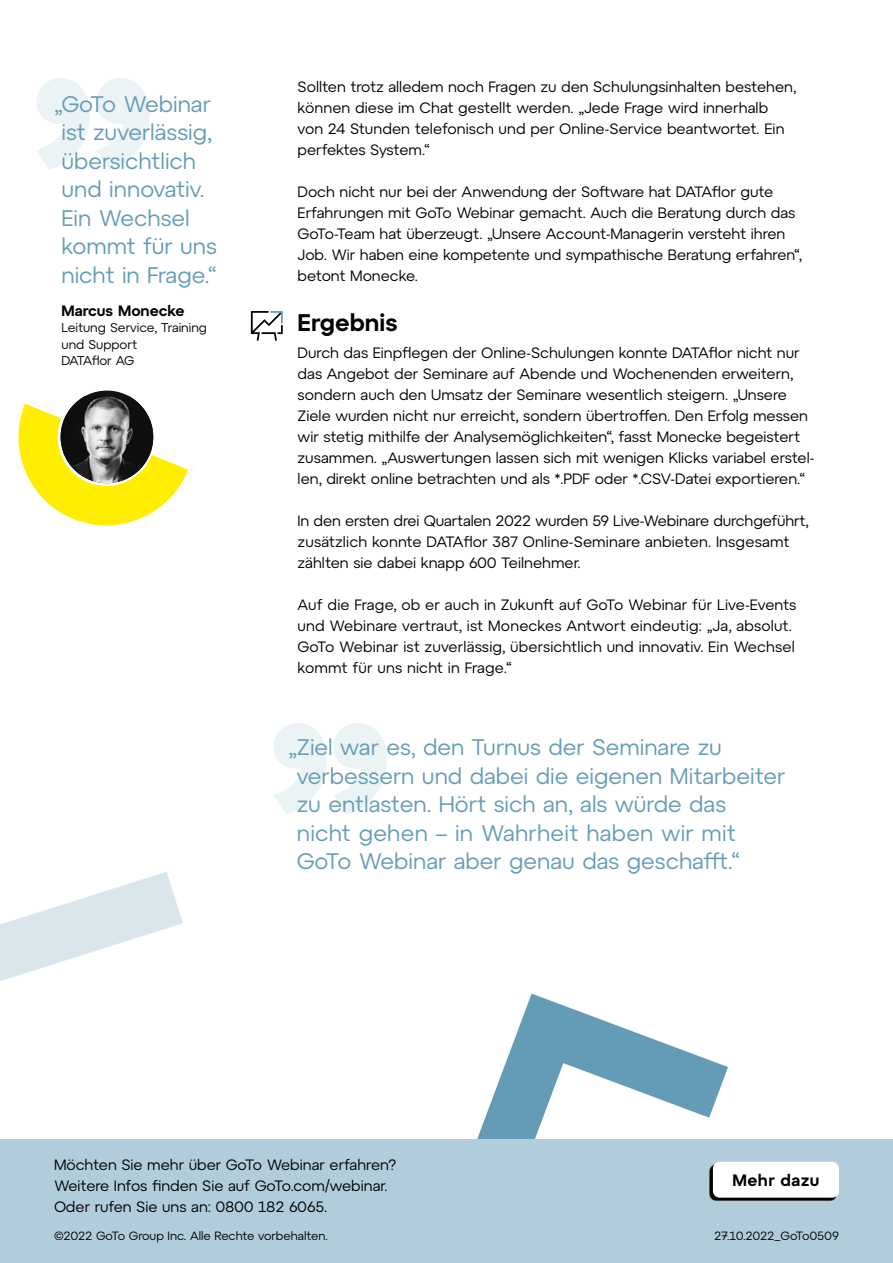
<style>
.page{position:relative;width:893px;height:1263px;background:#fff}
.page>*{position:absolute;margin:0;border:0;box-sizing:border-box;transform-origin:0 0}
.t1{font:600 24px "Atyp Text";color:#000}
.t2{font:22.5px/28.5px "Atyp Text";color:#649bb6}
.t3{font:600 16.5px "Atyp Text";letter-spacing:.025em;color:#000}
.t4{font:15px/21px "Atyp Text";color:#000}
.t5{font:600 15px "Atyp Text";color:#000}
.t6{font:12.75px/16.5px "Atyp Text";color:#000}
.t7{font:12px "Atyp Text";letter-spacing:-.01em;color:#000}
</style>
<div class="page">
<svg style="left:36px;top:78px;width:114px;height:92px"></svg>
<svg style="left:458px;top:993px;width:270px;height:147px"></svg>
<div style="left:0;top:1140px;width:893px;height:123px;background:#b1cddb"></div>
<svg style="left:251px;top:311px;width:32px;height:30px"></svg>
<img style="left:74px;top:396px;width:66px;height:8px">
<svg style="left:18px;top:404px;width:170px;height:122px"></svg>
<svg style="left:273px;top:723px;width:114px;height:91px"></svg>
<svg style="left:0;top:872px;width:183px;height:109px"></svg>
<div style="left:709px;top:1164px;width:127px;height:37px;background:#000"></div>
<div style="left:713px;top:1162px;width:126px;height:36px;background:#fff;border-radius:7px"></div>
<h2 class="t2" style="left:61px;top:89px;width:157px;text-indent:-7px">„GoTo Webinar ist zuverlässig, übersichtlich und innovativ.<br>Ein Wechsel kommt für uns nicht in Frage.“</h2>
<p class="t5" style="left:61px;top:299px;width:125px">Marcus Monecke</p>
<p class="t6" style="left:61px;top:319px;width:147px">Leitung Service, Training und Support<br>DATAflor AG</p>
<p class="t4" style="left:298px;top:76px;width:500px">Sollten trotz alledem noch Fragen zu den Schulungsinhalten bestehen, können diese im Chat gestellt werden. „Jede Frage wird innerhalb von 24 Stunden telefonisch und per Online-Service beantwortet. Ein perfektes System.“</p>
<p class="t4" style="left:298px;top:181px;width:506px">Doch nicht nur bei der Anwendung der Software hat DATAflor gute Erfahrungen mit GoTo Webinar gemacht. Auch die Beratung durch das GoTo-Team hat überzeugt. „Unsere Account-Managerin versteht ihren Job. Wir haben eine kompetente und sympathische Beratung erfahren“, betont Monecke.</p>
<h1 class="t1" style="left:298px;top:304px;width:101px">Ergebnis</h1>
<p class="t4" style="left:298px;top:341px;width:518px">Durch das Einpflegen der Online-Schulungen konnte DATAflor nicht nur das Angebot der Seminare auf Abende und Wochenenden erweitern, sondern auch den Umsatz der Seminare wesentlich steigern. „Unsere Ziele wurden nicht nur erreicht, sondern übertroffen. Den Erfolg messen wir stetig mithilfe der Analysemöglichkeiten“, fasst Monecke begeistert zusammen. „Auswertungen lassen sich mit wenigen Klicks variabel erstel&shy;len, direkt online betrachten und als *.PDF oder *.CSV-Datei exportieren.“</p>
<p class="t4" style="left:298px;top:509px;width:513px">In den ersten drei Quartalen 2022 wurden 59 Live-Webinare durchgeführt, zusätzlich konnte DATAflor 387 Online-Seminare anbieten. Insgesamt zählten sie dabei knapp 600 Teilnehmer.</p>
<p class="t4" style="left:298px;top:593px;width:500px">Auf die Frage, ob er auch in Zukunft auf GoTo Webinar für Live-Events und Webinare vertraut, ist Moneckes Antwort eindeutig: „Ja, absolut.<br>GoTo Webinar ist zuverlässig, übersichtlich und innovativ. Ein Wechsel kommt für uns nicht in Frage.“</p>
<h2 class="t2" style="left:297px;top:732px;width:490px;text-indent:-8px">„Ziel war es, den Turnus der Seminare zu verbessern und dabei die eigenen Mitarbeiter zu entlasten. Hört sich an, als würde das nicht gehen – in Wahrheit haben wir mit GoTo Webinar aber genau das geschafft.“</h2>
<p class="t4" style="left:54px;top:1153px;width:344px">Möchten Sie mehr über GoTo Webinar erfahren?<br>Weitere Infos finden Sie auf GoTo.com/webinar.<br>Oder rufen Sie uns an: 0800 182 6065.</p>
<p class="t3" style="left:732px;top:1167px;width:88px">Mehr dazu</p>
<p class="t7" style="left:54px;top:1227px;width:276px">©2022 GoTo Group Inc. Alle Rechte vorbehalten.</p>
<p class="t7" style="left:714px;top:1227px;width:126px">27.10.2022_GoTo0509</p>
</div>
